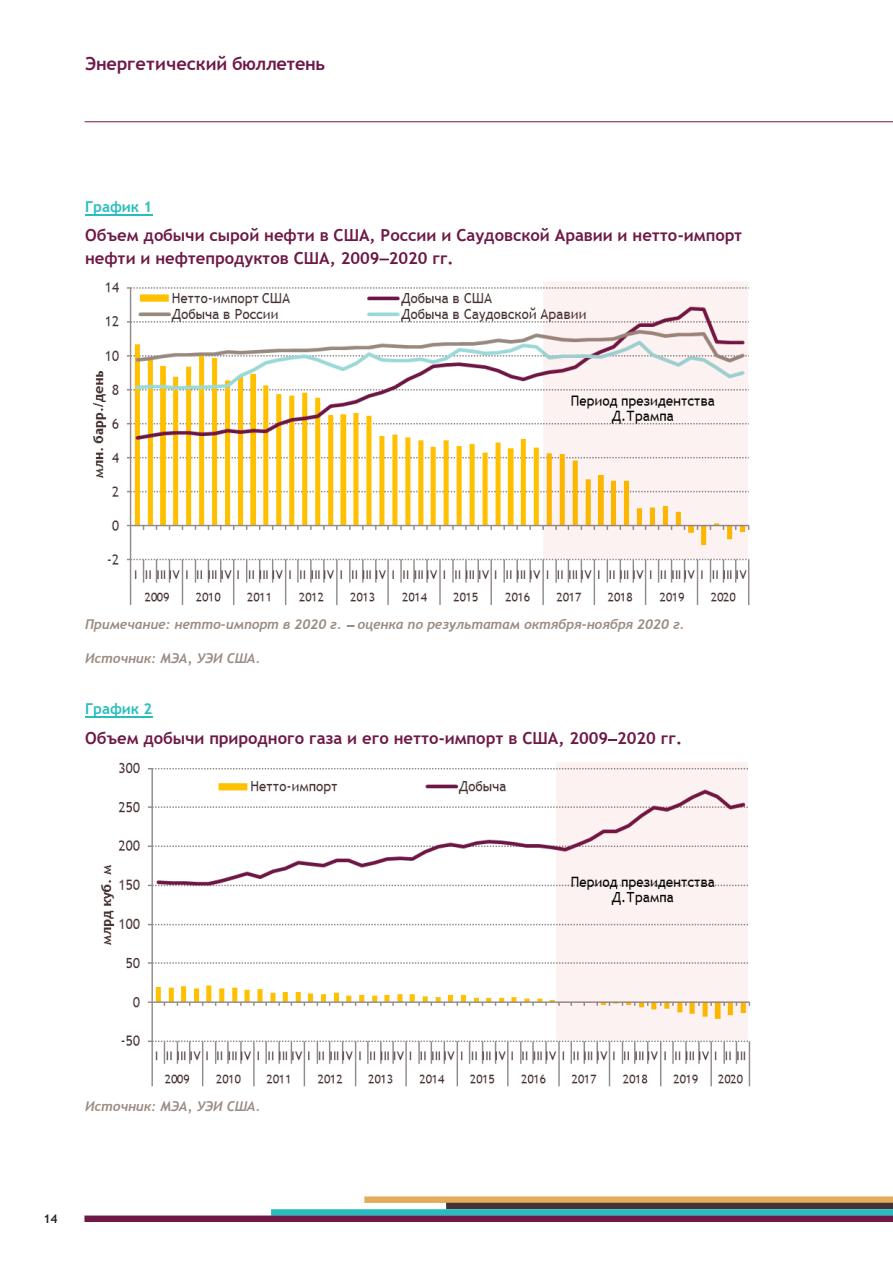
<style>
.page{position:relative;width:893px;height:1264px;background:#fff}
.page>*{position:absolute;margin:0;border:0;box-sizing:border-box;transform-origin:0 0}
.t1{font:700 18px "Trebuchet MS";letter-spacing:-.01em;color:#6f1947}
.t2{font:700 16.5px/23.1px "Trebuchet MS";color:#6e1946}
.t3{font:700 15px "Trebuchet MS";color:#28bebe}
.t4{font:italic 700 13.5px "Trebuchet MS";color:#9b8c82}
.t5{font:700 12px "Trebuchet MS";color:#2b2222}
</style>
<div class="page">
<hr style="left:85px;top:121px;width:807px;height:1px;background:#6f1947">
<div style="left:364px;top:1196px;width:528px;height:6px;background:#e5aa5a"></div>
<div style="left:446px;top:1202px;width:446px;height:6px;background:#453233"></div>
<svg style="left:271px;top:1208px;width:621px;height:7px;background:#38b2b3"></svg>
<div style="left:84px;top:1215px;width:808px;height:6px;background:#6f1947"></div>
<hr style="left:85px;top:214px;width:67px;height:1px;background:#28bebe">
<hr style="left:85px;top:716px;width:67px;height:1px;background:#28bebe">
<img style="left:93px;top:282px;width:657px;height:322px">
<img style="left:101px;top:762px;width:650px;height:323px">
<p class="t1" style="left:85px;top:53px;width:241px">Энергетический бюллетень</p>
<p class="t3" style="left:85px;top:198px;width:69px">График 1</p>
<p class="t2" style="left:85px;top:223px;width:658px">Объем добычи сырой нефти в США, России и Саудовской Аравии и нетто-импорт нефти и нефтепродуктов США, 2009 2020 гг.</p>
<p class="t4" style="left:85px;top:616px;width:601px">Примечание: нетто-импорт в 2020 г. оценка по результатам октября-ноября 2020 г.</p>
<p class="t4" style="left:85px;top:650px;width:177px">Источник: МЭА, УЭИ США.</p>
<p class="t3" style="left:85px;top:700px;width:69px">График 2</p>
<p class="t2" style="left:85px;top:726px;width:598px">Объем добычи природного газа и его нетто-импорт в США, 2009 2020 гг.</p>
<p class="t4" style="left:85px;top:1098px;width:177px">Источник: МЭА, УЭИ США.</p>
<p class="t5" style="left:43px;top:1211px;width:16px">14</p>
</div>
